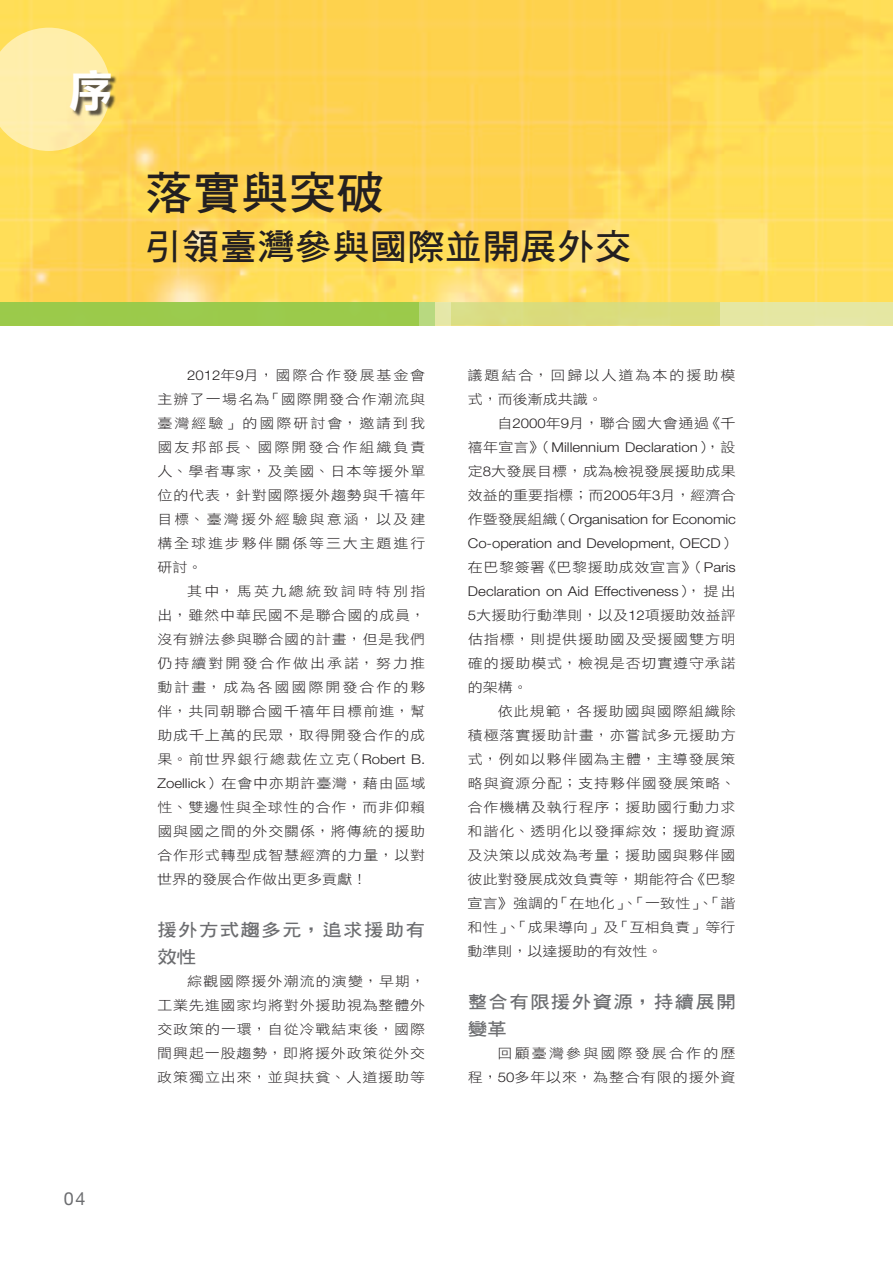
<style>
.page{position:relative;width:893px;height:1263px;background:#fff}
.page>*{position:absolute;margin:0;border:0;box-sizing:border-box;transform-origin:0 0}
.t1{font:45.6px "DF Hei Bd HK BF";color:#231f20;scale:1.05 1}
.t2{font:45px "DF Li Hei Std W7";color:#fff}
.t3{font:35.7px "DF Hei Bd HK BF";color:#231f20;scale:1.05 1}
.t4{font:18px "Helvetica Neue LT Std";color:#6c6d70}
.t5{font:17.55px/27px "DF Hei Bd HK BF";letter-spacing:.065em;color:#6c6d70;scale:1.11 1}
.t6{font:13.5px/24px "DF Hei Std W3";letter-spacing:.055em;color:#231f20;text-align:justify;scale:1.11 1}
.t7{font:300 13.5px/24px "Helvetica Neue LT Std";color:#231f20;scale:1.11 1}
.t8{font:13.5px/24px "DF Hei Std W3";letter-spacing:.02em;color:#231f20;scale:1.11 1}
.t9{font:13.5px/24px "DF Hei Std W3";letter-spacing:.145em;color:#231f20;text-align:right;scale:1.11 1}
.t10{font:13.5px/24px "DF Hei Std W3";letter-spacing:.135em;color:#231f20;scale:1.11 1}
.s1{font-family:"Helvetica Neue LT Std";font-weight:300}
.s2{font-family:"DF Hei Std W3";font-weight:400}
</style>
<div class="page">
<img style="left:0;top:0;width:893px;height:302px">
<div style="left:0;top:302px;width:893px;height:24px;background:#dadd7d"></div>
<div style="left:0;top:302px;width:435px;height:24px;background:#9bca4b"></div>
<div style="left:720px;top:302px;width:173px;height:24px;background:#e5e7a3"></div>
<svg style="left:420px;top:302px;width:31px;height:24px"></svg>
<svg style="left:0;top:28px;width:111px;height:123px;background:#feea9a"></svg>
<div style="left:72px;top:72px;width:46px;height:46px;background:#231f20;opacity:.75"></div>
<h2 class="t2" style="left:68px;top:66px;width:47px">序</h2>
<h1 class="t1" style="left:145px;top:169px;width:230px">落實與突破</h1>
<h3 class="t3" style="left:145px;top:229px;width:466px">引領臺灣參與國際並開展外交</h3>
<p class="t6" style="left:157px;top:363px;width:243px;text-indent:30px"><span class="s1">2012</span>年<span class="s1">9</span>月，國際合作發展基金會主辦了一場名為「國際開發合作潮流與臺灣經驗」的國際研討會，邀請到我國友邦部長、國際開發合作組織負責人、學者專家，及美國、日本等援外單位的代表，針對國際援外趨勢與千禧年目標、臺灣援外經驗與意涵，以及建構全球進步夥伴關係等三大主題進行研討。</p>
<p class="t6" style="left:157px;top:579px;width:243px;text-indent:30px">其中，馬英九總統致詞時特別指出，雖然中華民國不是聯合國的成員，沒有辦法參與聯合國的計畫，但是我們仍持續對開發合作做出承諾，努力推動計畫，成為各國國際開發合作的夥伴，共同朝聯合國千禧年目標前進，幫助成千上萬的民眾，取得開發合作的成果。前世界銀行總裁佐立克（<span class="s1">Robert B.<br>Zoellick</span>）在會中亦期許臺灣，藉由區域性、雙邊性與全球性的合作，而非仰賴國與國之間的外交關係，將傳統的援助合作形式轉型成智慧經濟的力量，以對世界的發展合作做出更多貢獻！</p>
<p class="t5" style="left:157px;top:916px;width:243px">援外方式趨多元，追求援助有效性</p>
<p class="t6" style="left:157px;top:969px;width:243px;text-indent:30px">綜觀國際援外潮流的演變，早期，工業先進國家均將對外援助視為整體外交政策的一環，自從冷戰結束後，國際間興起一股趨勢，即將援外政策從外交政策獨立出來，並與扶貧、人道援助等</p>
<p class="t10" style="left:468px;top:363px;width:243px">議題結合，回歸以人道為本的援助模式，而後漸成共識。</p>
<p class="t6" style="left:497px;top:411px;width:216px">自<span class="s1">2000</span>年<span class="s1">9</span>月，聯合國大會通過《千</p>
<p class="t7" style="left:468px;top:435px;width:243px"><span class="s2">禧年宣言》（</span>Millennium Declaration<span class="s2">），設</span></p>
<p class="t8" style="left:468px;top:459px;width:243px">定<span class="s1">8</span>大發展目標，成為檢視發展援助成果效益的重要指標；而<span class="s1">2005</span>年<span class="s1">3</span>月，經濟合</p>
<p class="t7" style="left:468px;top:507px;width:243px"><span class="s2">作暨發展組織（</span>Organisation for Economic<br>Co-operation and Development, OECD<span class="s2">）</span></p>
<p class="t6" style="left:468px;top:555px;width:243px">在巴黎簽署《巴黎援助成效宣言》（<span class="s1">Paris</span></p>
<p class="t7" style="left:468px;top:579px;width:243px">Declaration on Aid Effectiveness<span class="s2">），提出</span></p>
<p class="t6" style="left:468px;top:603px;width:243px"><span class="s1">5</span>大援助行動準則，以及<span class="s1">12</span>項援助效益評估指標，則提供援助國及受援國雙方明確的援助模式，檢視是否切實遵守承諾的架構。</p>
<p class="t6" style="left:468px;top:699px;width:243px;text-indent:30px">依此規範，各援助國與國際組織除積極落實援助計畫，亦嘗試多元援助方式，例如以夥伴國為主體，主導發展策略與資源分配；支持夥伴國發展策略、合作機構及執行程序；援助國行動力求和諧化、透明化以發揮綜效；援助資源及決策以成效為考量；援助國與夥伴國彼此對發展成效負責等，期能符合《巴黎宣言》強調的「在地化」、「一致性」、「諧和性」、「成果導向」及「互相負責」等行動準則，以達援助的有效性。</p>
<p class="t5" style="left:468px;top:988px;width:243px">整合有限援外資源，持續展開變革</p>
<p class="t9" style="left:468px;top:1041px;width:243px">回顧臺灣參與國際發展合作的歷<br>程，<span class="s1">50</span>多年以來，為整合有限的援外資</p>
<h3 class="t4" style="left:64px;top:1187px;width:23px">04</h3>
</div>
